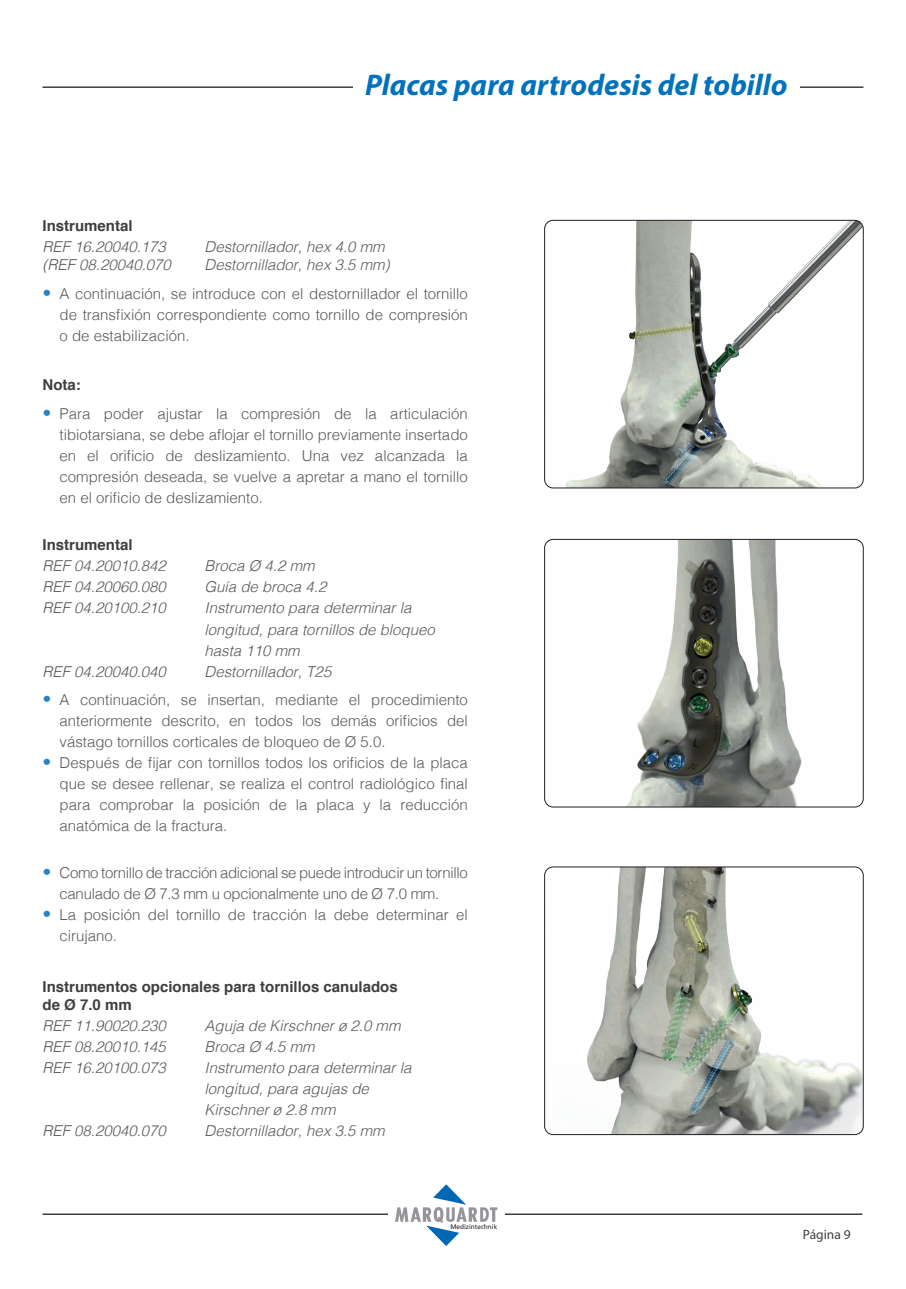
<style>
.page{position:relative;width:906px;height:1289px;background:#fff}
.page>*{position:absolute;margin:0;border:0;box-sizing:border-box;transform-origin:0 0}
.t1{font:italic 700 30px "Myriad Pro";color:#0072bc}
.t2{font:300 15px/21px "Helvetica";color:#57585a;text-align:justify}
.t3{font:italic 300 15px/21px "Helvetica";color:#57585a}
.t4{font:300 15px/21px "Helvetica";letter-spacing:-.02em;color:#57585a}
.t5{font:700 15px/18px "Helvetica";color:#3e3e3f}
.t6{font:13.5px "Myriad Pro";color:#3e3e3f}
.t7{font:6.6px "Frutiger LT Std";color:#231f20}
.s1{font-family:"Frutiger LT Com";font-stretch:condensed;font-size:18px;color:#2783c5}
</style>
<div class="page">
<hr style="left:43px;top:86px;width:820px;height:2px;background:#3e3e3f">
<hr style="left:43px;top:1213px;width:819px;height:1px;background:#3e3e3f">
<div style="left:388px;top:1184px;width:117px;height:61px;background:#fff"></div>
<svg style="left:395px;top:1184px;width:102px;height:61px"></svg>
<div style="left:353px;top:77px;width:446px;height:21px;background:#fff"></div>
<img style="left:544px;top:539px;width:319px;height:268px">
<div style="left:544px;top:539px;width:319px;height:268px;border:1px solid #231f20;border-radius:9px"></div>
<img style="left:544px;top:220px;width:319px;height:268px">
<div style="left:544px;top:220px;width:319px;height:268px;border:1px solid #231f20;border-radius:9px"></div>
<img style="left:544px;top:867px;width:319px;height:267px">
<div style="left:544px;top:866px;width:319px;height:268px;border:1px solid #231f20;border-radius:9px"></div>
<h1 class="t1" style="left:365px;top:65px;width:424px">Placas para artrodesis del tobillo</h1>
<p class="t5" style="left:43px;top:217px;width:92px">Instrumental</p>
<p class="t3" style="left:43px;top:236px;width:125px">REF 16.20040.173</p>
<p class="t3" style="left:205px;top:236px;width:182px">Destornillador, hex 4.0 mm</p>
<p class="t3" style="left:43px;top:254px;width:130px">(REF 08.20040.070</p>
<p class="t3" style="left:205px;top:254px;width:187px">Destornillador, hex 3.5 mm)</p>
<p class="t2" style="left:60px;top:282px;width:410px;text-indent:-17px"><span class="s1">•</span> A continuación, se introduce con el destornillador el tornillo de transfixión correspondiente como tornillo de compresión o de estabilización.</p>
<p class="t5" style="left:43px;top:376px;width:40px">Nota:</p>
<p class="t2" style="left:59px;top:402px;width:410px;text-indent:-17px"><span class="s1">•</span> Para poder ajustar la compresión de la articulación tibiotarsiana, se debe aflojar el tornillo previamente insertado en el orificio de deslizamiento. Una vez alcanzada la compresión deseada, se vuelve a apretar a mano el tornillo en el orificio de deslizamiento.</p>
<p class="t5" style="left:43px;top:536px;width:92px">Instrumental</p>
<p class="t3" style="left:43px;top:554px;width:125px">REF 04.20010.842</p>
<p class="t3" style="left:205px;top:554px;width:112px">Broca Ø 4.2 mm</p>
<p class="t3" style="left:43px;top:575px;width:125px">REF 04.20060.080</p>
<p class="t3" style="left:205px;top:575px;width:123px">Guía de broca 4.2</p>
<p class="t3" style="left:43px;top:596px;width:125px">REF 04.20100.210</p>
<p class="t3" style="left:205px;top:596px;width:232px">Instrumento para determinar la longitud, para tornillos de bloqueo hasta 110 mm</p>
<p class="t3" style="left:43px;top:659px;width:125px">REF 04.20040.040</p>
<p class="t3" style="left:205px;top:659px;width:128px">Destornillador, T25</p>
<p class="t2" style="left:60px;top:688px;width:410px;text-indent:-17px"><span class="s1">•</span> A continuación, se insertan, mediante el procedimiento anteriormente descrito, en todos los demás orificios del vástago tornillos corticales de bloqueo de Ø 5.0.</p>
<p class="t2" style="left:60px;top:751px;width:410px;text-indent:-17px"><span class="s1">•</span> Después de fijar con tornillos todos los orificios de la placa que se desee rellenar, se realiza el control radiológico final para comprobar la posición de la placa y la reducción anatómica de la fractura.</p>
<p class="t4" style="left:60px;top:860px;width:410px;text-indent:-17px"><span class="s1">•</span> Como tornillo de tracción adicional se puede introducir un tornillo canulado de Ø 7.3 mm u opcionalmente uno de Ø 7.0 mm.</p>
<p class="t2" style="left:60px;top:902px;width:410px;text-indent:-17px"><span class="s1">•</span> La posición del tornillo de tracción la debe determinar el cirujano.</p>
<p class="t5" style="left:43px;top:977px;width:357px">Instrumentos opcionales para tornillos canulados de Ø 7.0 mm</p>
<p class="t3" style="left:43px;top:1013px;width:125px">REF 11.90020.230</p>
<p class="t3" style="left:205px;top:1013px;width:197px">Aguja de Kirschner ø 2.0 mm</p>
<p class="t3" style="left:43px;top:1034px;width:125px">REF 08.20010.145</p>
<p class="t3" style="left:205px;top:1034px;width:112px">Broca Ø 4.5 mm</p>
<p class="t3" style="left:43px;top:1055px;width:125px">REF 16.20100.073</p>
<p class="t3" style="left:205px;top:1055px;width:208px">Instrumento para determinar la longitud, para agujas de<br>Kirschner ø 2.8 mm</p>
<p class="t3" style="left:43px;top:1118px;width:125px">REF 08.20040.070</p>
<p class="t3" style="left:205px;top:1118px;width:182px">Destornillador, hex 3.5 mm</p>
<p class="t7" style="left:450px;top:1222px;width:48px">Medizintechnik</p>
<p class="t6" style="left:803px;top:1226px;width:49px">Página 9</p>
</div>
